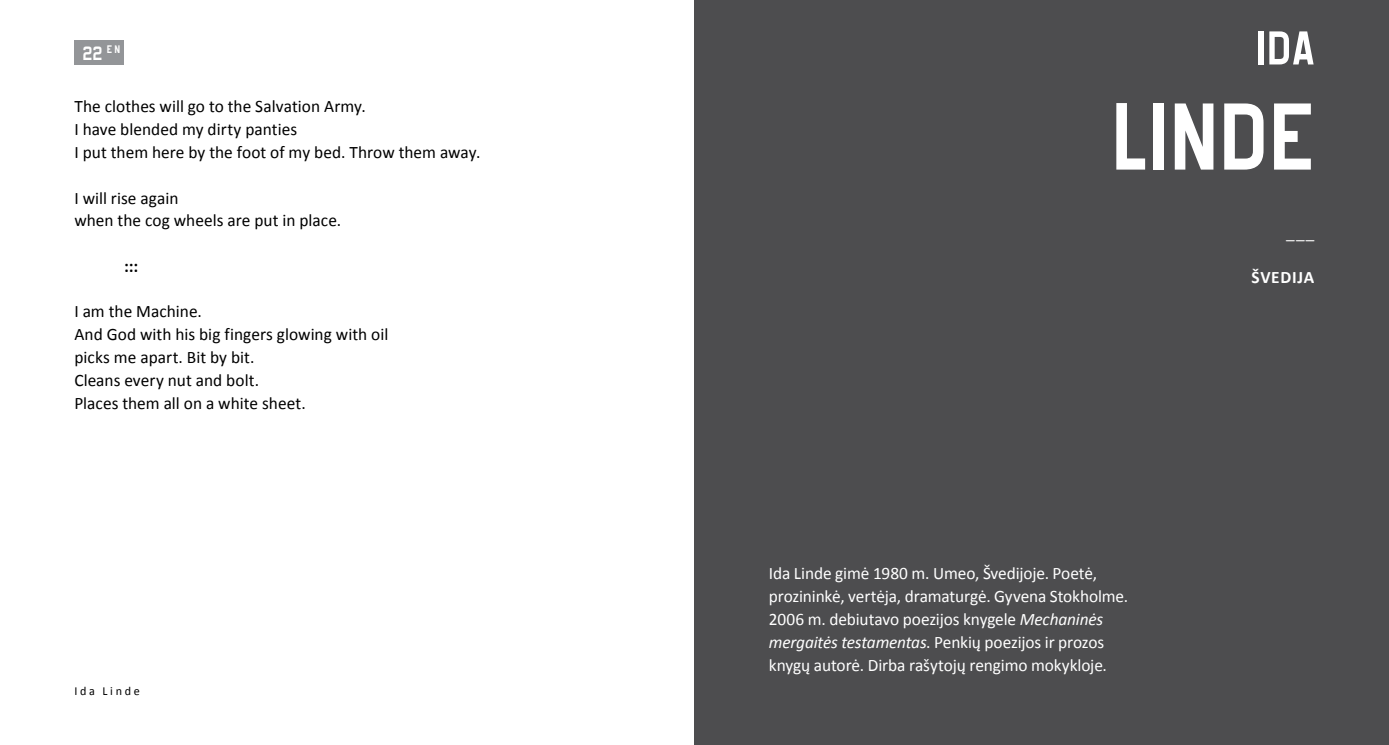
<style>
.page{position:relative;width:1389px;height:745px;background:#fff}
.page>*{position:absolute;margin:0;border:0;box-sizing:border-box;transform-origin:0 0}
.t1{font:700 105px "Forgotten Futurist";color:#fff}
.t2{font:700 52.5px "Forgotten Futurist";color:#fff}
.t3{font:700 21px "Forgotten Futurist";color:#fff}
.t4{font:17.5px/22.8px "Calibri";letter-spacing:.005em;color:#000}
.t5{font:17.5px/22.8px "Calibri";letter-spacing:-.01em;color:#fff}
.t6{font:700 17.5px "Calibri";letter-spacing:.04em;color:#fff}
.t7{font:700 17.5px "Calibri";color:#000}
.t8{font:12.25px "Calibri";letter-spacing:.215em;color:#000}
.s1{font-style:italic}
</style>
<div class="page">
<div style="left:74px;top:40px;width:50px;height:24px;background:#939598"></div>
<div style="left:694px;top:0;width:695px;height:744px;background:#4d4d4f"></div>
<p class="t3" style="left:82px;top:42px;width:38px">22 <sup>E</sup> <sup>N</sup></p>
<p class="t4" style="left:74px;top:94px;width:407px">The clothes will go to the Salvation Army.<br>I have blended my dirty panties<br>I put them here by the foot of my bed. Throw them away.</p>
<p class="t4" style="left:74px;top:185px;width:268px">I will rise again<br>when the cog wheels are put in place.</p>
<p class="t7" style="left:124px;top:255px;width:16px">:::</p>
<p class="t4" style="left:74px;top:299px;width:315px">I am the Machine.<br>And God with his big fingers glowing with oil picks me apart. Bit by bit.<br>Cleans every nut and bolt.<br>Places them all on a white sheet.</p>
<p class="t8" style="left:74px;top:683px;width:67px">Ida Linde</p>
<h2 class="t2" style="left:1256px;top:21px;width:60px">IDA</h2>
<h1 class="t1" style="left:1111px;top:82px;width:205px">LINDE</h1>
<p class="t5" style="left:769px;top:561px;width:361px">Ida Linde gimė 1980 m. Umeo, Švedijoje. Poetė, prozininkė, vertėja, dramaturgė. Gyvena Stokholme.<br>2006 m. debiutavo poezijos knygele <span class="s1">Mechaninės mergaitės testamentas</span>. Penkių poezijos ir prozos knygų autorė. Dirba rašytojų rengimo mokykloje.</p>
<p class="t5" style="left:1286px;top:220px;width:30px">___</p>
<p class="t6" style="left:1252px;top:266px;width:64px">ŠVEDIJA</p>
</div>
